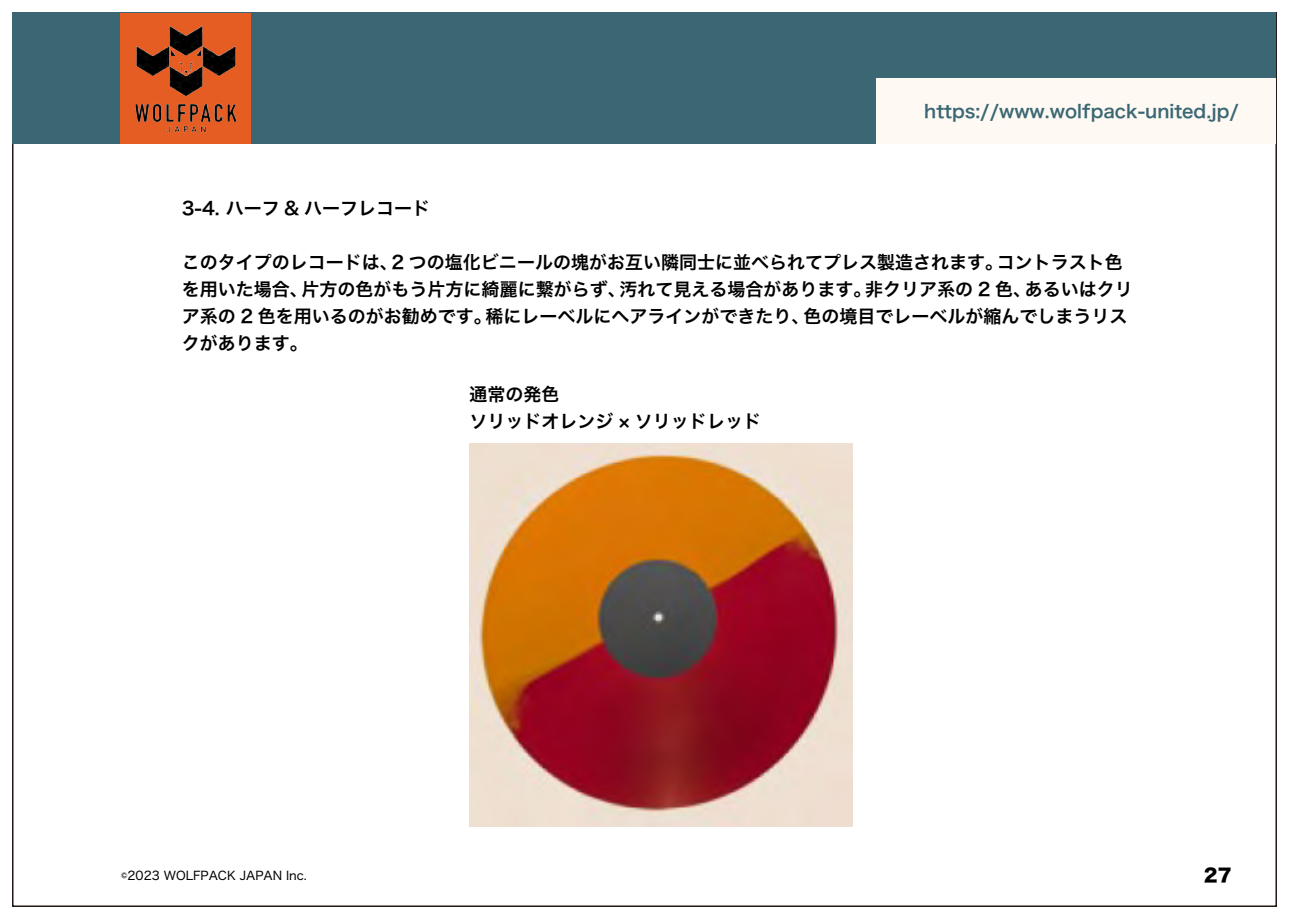
<style>
.page{position:relative;width:1289px;height:919px;background:#fff}
.page>*{position:absolute;margin:0;border:0;box-sizing:border-box;transform-origin:0 0}
.t1{font:18px/27px "Hiragino Sans W6";color:#000}
.t2{font:18px "Hiragino Sans W6";color:#3b6774}
.t3{font:18px "Hira Kaku Std W8";color:#000}
.t4{font:12px "Hiragino Sans W4";color:#000}
</style>
<div class="page">
<div style="left:13px;top:13px;width:1263px;height:131px;background:#3b6774"></div>
<div style="left:121px;top:14px;width:130px;height:130px;background:#e55d23"></div>
<div style="left:876px;top:78px;width:400px;height:66px;background:#fefaf3"></div>
<img style="left:135px;top:25px;width:102px;height:108px">
<img style="left:469px;top:443px;width:383px;height:383px">
<p class="t2" style="left:924px;top:95px;width:316px">https://www.wolfpack-united.jp/</p>
<p class="t1" style="left:182px;top:194px;width:250px">3-4. ハーフ &amp; ハーフレコード</p>
<p class="t1" style="left:182px;top:248px;width:952px">このタイプのレコードは、2 つの塩化ビニールの塊がお互い隣同士に並べられてプレス製造されます。コントラスト色を用いた場合、片方の色がもう片方に綺麗に繋がらず、汚れて見える場合があります。非クリア系の 2 色、あるいはクリア系の 2 色を用いるのがお勧めです。稀にレーベルにヘアラインができたり、色の境目でレーベルが縮んでしまうリスクがあります。</p>
<p class="t1" style="left:469px;top:380px;width:293px">通常の発色<br>ソリッドオレンジ × ソリッドレッド</p>
<p class="t4" style="left:121px;top:864px;width:188px">©2023 WOLFPACK JAPAN Inc.</p>
<p class="t3" style="left:1203px;top:865px;width:29px">27</p>
</div>
